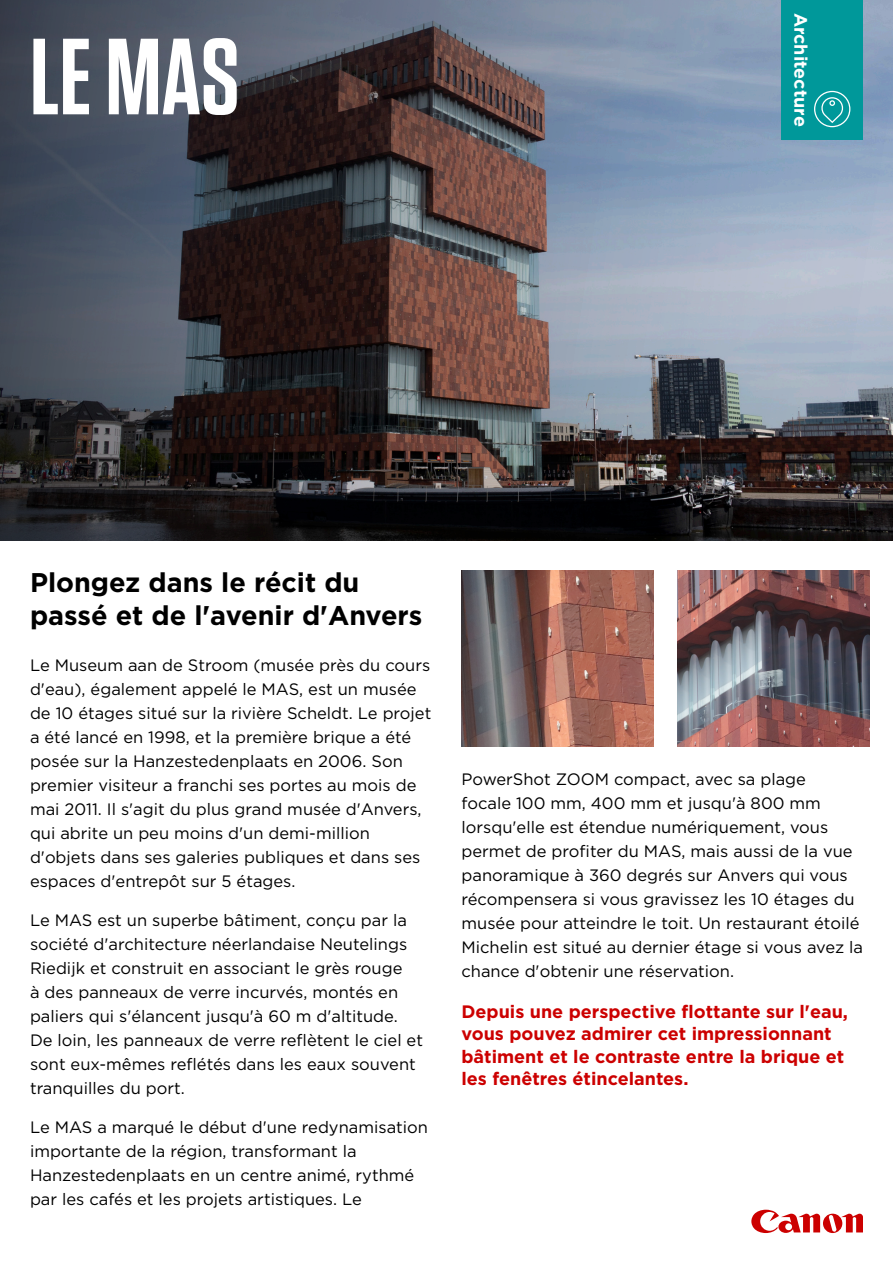
<style>
.page{position:relative;width:893px;height:1263px;background:#fff}
.page>*{position:absolute;margin:0;border:0;box-sizing:border-box;transform-origin:0 0}
.t1{font:600 108px "Tungsten";color:#fff}
.Body_copy{font:700 27px/33px "Gotham";color:#000}
.Body_copy-2{font:700 18px/22.5px "Gotham";color:#c00}
.Body_copy-3{font:700 18px "Gotham";color:#fff}
.Body_copy-4{font:16.5px/24px "Gotham";color:#000}
</style>
<div class="page">
<svg style="left:751px;top:1210px;width:112px;height:23px"></svg>
<svg style="left:0;top:0;width:893px;height:540px;background:#565760"></svg>
<img style="left:677px;top:570px;width:192px;height:177px">
<img style="left:461px;top:570px;width:192px;height:177px">
<div style="left:782px;top:0;width:81px;height:140px;background:#00989a"></div>
<svg style="left:814px;top:91px;width:36px;height:36px"></svg>
<p class="t1" style="left:30px;top:20px;width:211px">LE MAS</p>
<p class="Body_copy-3" style="left:813px;top:13px;width:115px;rotate:90deg">Architecture</p>
<p class="Body_copy" style="left:30px;top:566px;width:394px">Plongez dans le récit du passé et de l'avenir d'Anvers</p>
<p class="Body_copy-4" style="left:30px;top:653px;width:403px">Le Museum aan de Stroom (musée près du cours d'eau), également appelé le MAS, est un musée de 10 étages situé sur la rivière Scheldt. Le projet a été lancé en 1998, et la première brique a été posée sur la Hanzestedenplaats en 2006. Son premier visiteur a franchi ses portes au mois de mai 2011. Il s'agit du plus grand musée d'Anvers, qui abrite un peu moins d'un demi-million d'objets dans ses galeries publiques et dans ses espaces d'entrepôt sur 5 étages.</p>
<p class="Body_copy-4" style="left:30px;top:908px;width:395px">Le MAS est un superbe bâtiment, conçu par la société d'architecture néerlandaise Neutelings Riedijk et construit en associant le grès rouge<br>à des panneaux de verre incurvés, montés en paliers qui s'élancent jusqu'à 60 m d'altitude.<br>De loin, les panneaux de verre reflètent le ciel et sont eux-mêmes reflétés dans les eaux souvent tranquilles du port.</p>
<p class="Body_copy-4" style="left:30px;top:1115px;width:399px">Le MAS a marqué le début d'une redynamisation importante de la région, transformant la Hanzestedenplaats en un centre animé, rythmé par les cafés et les projets artistiques. Le</p>
<p class="Body_copy-4" style="left:461px;top:767px;width:403px">PowerShot ZOOM compact, avec sa plage<br>focale 100 mm, 400 mm et jusqu'à 800 mm lorsqu'elle est étendue numériquement, vous permet de profiter du MAS, mais aussi de la vue panoramique à 360 degrés sur Anvers qui vous récompensera si vous gravissez les 10 étages du musée pour atteindre le toit. Un restaurant étoilé Michelin est situé au dernier étage si vous avez la chance d'obtenir une réservation.</p>
<p class="Body_copy-2" style="left:461px;top:1000px;width:388px">Depuis une perspective flottante sur l'eau, vous pouvez admirer cet impressionnant bâtiment et le contraste entre la brique et les fenêtres étincelantes.</p>
</div>
